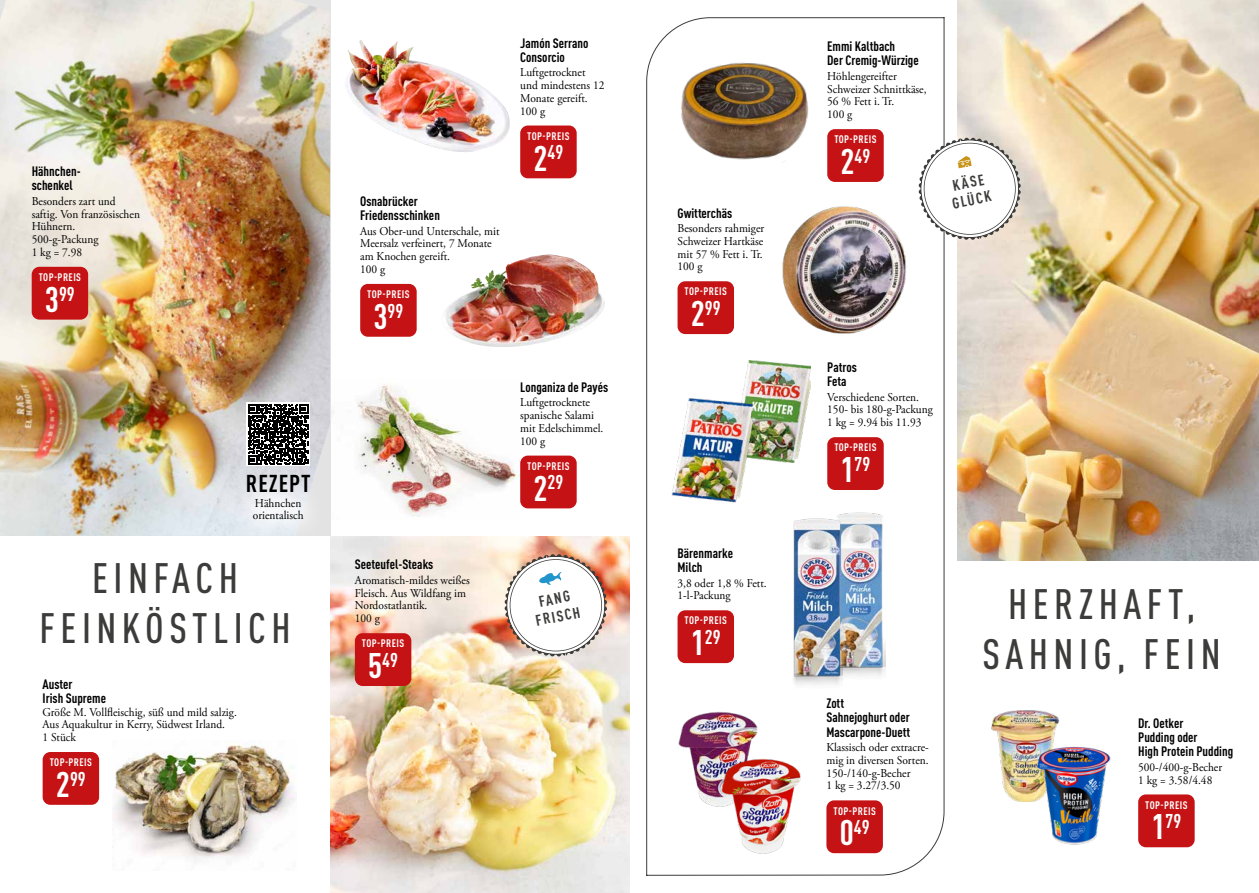
<style>
.page{position:relative;width:1259px;height:893px;background:#fff}
.page>*{position:absolute;margin:0;border:0;box-sizing:border-box;transform-origin:0 0}
.t1{font:500 condensed 42px/49.5px "DINOT";letter-spacing:.13em;color:#3c3c3b;text-align:center}
.t2{font:700 condensed 24.15px "DINOT";letter-spacing:.04em;color:#000}
.t3{font:700 condensed 19.65px "DINOT";color:#fff}
.t4{font:700 condensed 15.3px/17.7px "DINOT";color:#3c3c3b;text-align:center}
.t5{font:700 condensed 15.15px/17.7px "DINOT";color:#3c3c3b}
.t6{font:700 condensed 13.5px/14.2px "DINOT";color:#000}
.t7{font:12px/12.8px "Adobe Garamond Pro";color:#000;scale:.95 1}
.t8{font:700 condensed 10.8px "DINOT";letter-spacing:.04em;color:#fff}
.s1{font-size:35.1px}
</style>
<div class="page">
<img style="left:357px;top:384px;width:163px;height:133px">
<img style="left:0;top:0;width:330px;height:536px">
<img style="left:330px;top:537px;width:299px;height:356px">
<div style="left:230px;top:475px;width:97px;height:68px;background:#fff;opacity:.75"></div>
<svg style="left:246px;top:402px;width:64px;height:64px"></svg>
<svg style="left:248px;top:404px;width:60px;height:61px"></svg>
<svg style="left:646px;top:17px;width:298px;height:859px"></svg>
<img style="left:503px;top:552px;width:106px;height:106px">
<img style="left:445px;top:254px;width:160px;height:93px">
<img style="left:112px;top:742px;width:183px;height:121px">
<img style="left:346px;top:40px;width:164px;height:112px">
<img style="left:732px;top:361px;width:79px;height:102px">
<img style="left:957px;top:0;width:302px;height:561px">
<img style="left:659px;top:396px;width:107px;height:107px">
<img style="left:671px;top:712px;width:94px;height:94px">
<img style="left:678px;top:46px;width:143px;height:143px">
<img style="left:764px;top:206px;width:148px;height:146px">
<img style="left:792px;top:510px;width:50px;height:182px">
<img style="left:714px;top:759px;width:94px;height:94px">
<img style="left:991px;top:710px;width:69px;height:91px">
<img style="left:1023px;top:745px;width:88px;height:100px">
<div style="left:32px;top:267px;width:56px;height:53px;background:#c51315;border-radius:8px"></div>
<div style="left:360px;top:284px;width:57px;height:53px;background:#c51315;border-radius:8px"></div>
<div style="left:355px;top:633px;width:56px;height:53px;background:#c51315;border-radius:8px"></div>
<div style="left:43px;top:752px;width:56px;height:53px;background:#c51315;border-radius:8px"></div>
<div style="left:677px;top:281px;width:57px;height:53px;background:#c51315;border-radius:8px"></div>
<div style="left:826px;top:800px;width:57px;height:53px;background:#c51315;border-radius:8px"></div>
<div style="left:1138px;top:794px;width:56px;height:53px;background:#c51315;border-radius:8px"></div>
<div style="left:827px;top:129px;width:56px;height:53px;background:#c51315;border-radius:8px"></div>
<div style="left:677px;top:610px;width:57px;height:53px;background:#c51315;border-radius:8px"></div>
<div style="left:827px;top:437px;width:56px;height:53px;background:#c51315;border-radius:8px"></div>
<svg style="left:917px;top:136px;width:105px;height:106px"></svg>
<div style="left:520px;top:456px;width:57px;height:52px;background:#c51315;border-radius:8px"></div>
<div style="left:520px;top:126px;width:57px;height:52px;background:#c51315;border-radius:8px"></div>
<p class="t6" style="left:32px;top:163px;width:50px">Hähnchen&shy;schenkel</p>
<p class="t7" style="left:32px;top:195px;width:115px">Besonders zart und saftig. Von französischen<br>Hühnern.<br>500-g-Packung<br>1 kg = 7.98</p>
<p class="t8" style="left:39px;top:269px;width:44px">TOP-PREIS</p>
<h3 class="t3" style="left:45px;top:279px;width:31px"><span class="s1">3</span>99</h3>
<h2 class="t2" style="left:246px;top:466px;width:66px">REZEPT</h2>
<p class="t7" style="left:253px;top:497px;width:55px">Hähnchen orientalisch</p>
<h1 class="t1" style="left:39px;top:551px;width:253px">EINFACH<br>FEINKÖSTLICH</h1>
<p class="t6" style="left:43px;top:676px;width:65px">Auster<br>Irish Supreme</p>
<p class="t7" style="left:43px;top:706px;width:206px">Größe M. Vollfleischig, süß und mild salzig.<br>Aus Aquakultur in Kerry, Südwest Irland.<br>1 Stück</p>
<p class="t8" style="left:50px;top:754px;width:44px">TOP-PREIS</p>
<h3 class="t3" style="left:56px;top:764px;width:31px"><span class="s1">2</span>99</h3>
<p class="t6" style="left:360px;top:193px;width:81px">Osnabrücker<br>Friedensschinken</p>
<p class="t7" style="left:360px;top:225px;width:148px">Aus Ober-und Unterschale, mit<br>Meersalz verfeinert, 7 Monate am Knochen gereift.<br>100 g</p>
<p class="t8" style="left:367px;top:286px;width:44px">TOP-PREIS</p>
<h3 class="t3" style="left:373px;top:296px;width:31px"><span class="s1">3</span>99</h3>
<p class="t6" style="left:520px;top:35px;width:70px">Jamón Serrano<br>Consorcio</p>
<p class="t7" style="left:520px;top:67px;width:90px">Luftgetrocknet und mindestens 12<br>Monate gereift.<br>100 g</p>
<p class="t8" style="left:527px;top:128px;width:44px">TOP-PREIS</p>
<h3 class="t3" style="left:533px;top:138px;width:31px"><span class="s1">2</span>49</h3>
<p class="t6" style="left:520px;top:379px;width:89px">Longaniza de Payés</p>
<p class="t7" style="left:520px;top:397px;width:89px">Luftgetrocknete spanische Salami mit Edelschimmel.<br>100 g</p>
<p class="t8" style="left:527px;top:458px;width:44px">TOP-PREIS</p>
<h3 class="t3" style="left:533px;top:468px;width:31px"><span class="s1">2</span>29</h3>
<p class="t6" style="left:355px;top:556px;width:80px">Seeteufel-Steaks</p>
<p class="t7" style="left:355px;top:574px;width:122px">Aromatisch-mildes weißes<br>Fleisch. Aus Wildfang im<br>Nordostatlantik.<br>100 g</p>
<p class="t8" style="left:362px;top:636px;width:44px">TOP-PREIS</p>
<h3 class="t3" style="left:368px;top:645px;width:31px"><span class="s1">5</span>49</h3>
<p class="t4" style="left:530px;top:593px;width:47px;rotate:-11deg">FANG<br>FRISCH</p>
<p class="t6" style="left:677px;top:205px;width:56px">Gwitterchäs</p>
<p class="t7" style="left:677px;top:222px;width:93px">Besonders rahmiger<br>Schweizer Hartkäse mit 57 % Fett i. Tr.<br>100 g</p>
<p class="t8" style="left:684px;top:284px;width:44px">TOP-PREIS</p>
<h3 class="t3" style="left:691px;top:294px;width:31px"><span class="s1">2</span>99</h3>
<p class="t6" style="left:677px;top:545px;width:57px">Bärenmarke<br>Milch</p>
<p class="t7" style="left:677px;top:577px;width:95px">3,8 oder 1,8 % Fett.<br>1-l-Packung</p>
<p class="t8" style="left:684px;top:613px;width:44px">TOP-PREIS</p>
<h3 class="t3" style="left:691px;top:623px;width:31px"><span class="s1">1</span>29</h3>
<p class="t6" style="left:827px;top:38px;width:93px">Emmi Kaltbach<br>Der Cremig-Würzige</p>
<p class="t7" style="left:827px;top:70px;width:106px">Höhlengereifter<br>Schweizer Schnittkäse,<br>56 % Fett i. Tr.<br>100 g</p>
<p class="t8" style="left:834px;top:131px;width:44px">TOP-PREIS</p>
<h3 class="t3" style="left:840px;top:141px;width:31px"><span class="s1">2</span>49</h3>
<p class="t5" style="left:947px;top:176px;width:41px;rotate:-11deg">KÄSE<br>GLÜCK</p>
<p class="t6" style="left:827px;top:359px;width:31px">Patros<br>Feta</p>
<p class="t7" style="left:827px;top:391px;width:113px">Verschiedene Sorten.<br>150- bis 180-g-Packung<br>1 kg = 9.94 bis 11.93</p>
<p class="t8" style="left:834px;top:440px;width:44px">TOP-PREIS</p>
<h3 class="t3" style="left:840px;top:449px;width:31px"><span class="s1">1</span>79</h3>
<p class="t6" style="left:826px;top:695px;width:85px">Zott<br>Sahnejoghurt oder<br>Mascarpone-Duett</p>
<p class="t7" style="left:826px;top:741px;width:109px">Klassisch oder extracre&shy;mig in diversen Sorten.<br>150-/140-g-Becher<br>1 kg = 3.27/3.50</p>
<p class="t8" style="left:833px;top:803px;width:44px">TOP-PREIS</p>
<h3 class="t3" style="left:839px;top:813px;width:31px"><span class="s1">0</span>49</h3>
<h1 class="t1" style="left:982px;top:576px;width:240px">HERZHAFT,<br>SAHNIG, FEIN</h1>
<p class="t6" style="left:1138px;top:715px;width:96px">Dr. Oetker<br>Pudding oder<br>High Protein Pudding</p>
<p class="t7" style="left:1138px;top:761px;width:90px">500-/400-g-Becher<br>1 kg = 3.58/4.48</p>
<p class="t8" style="left:1145px;top:797px;width:44px">TOP-PREIS</p>
<h3 class="t3" style="left:1151px;top:807px;width:31px"><span class="s1">1</span>79</h3>
</div>
